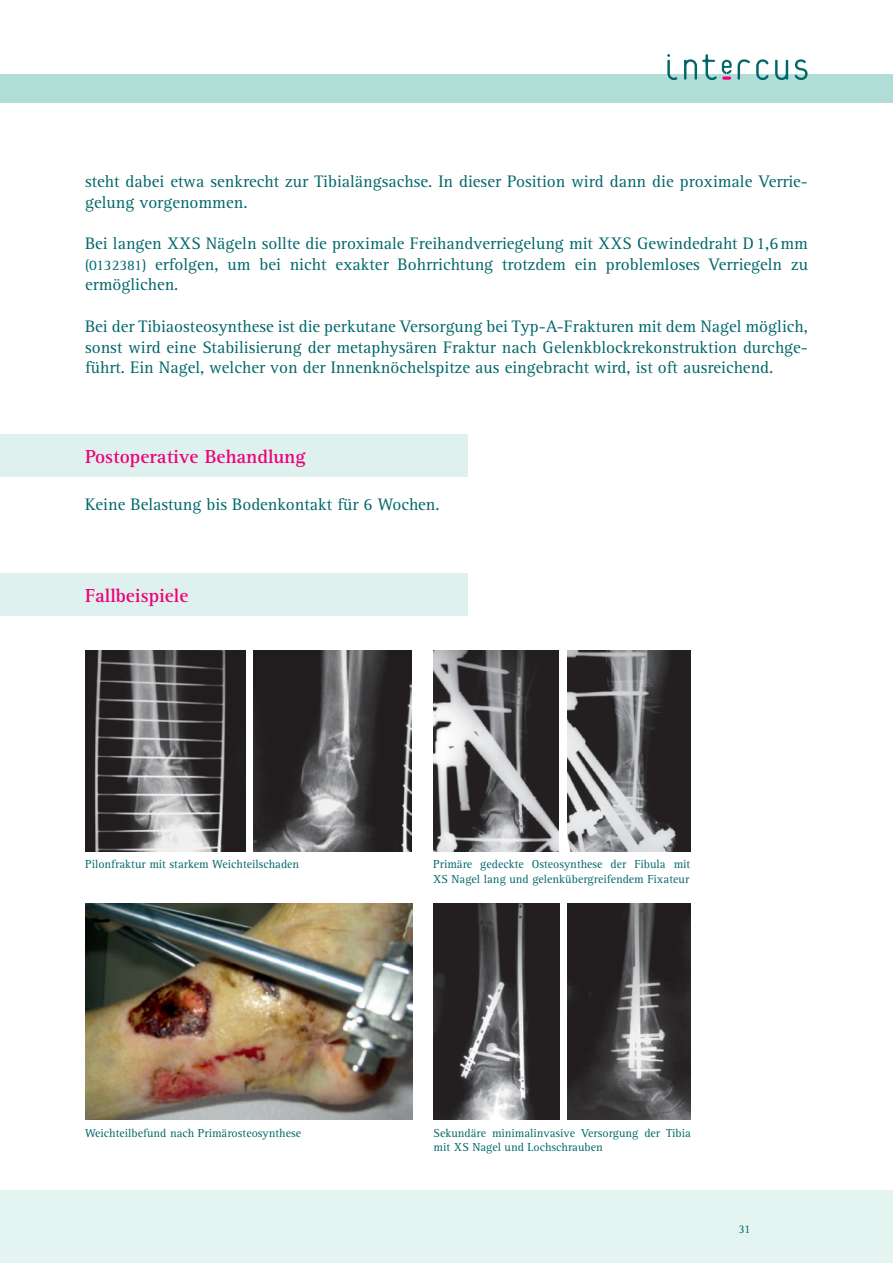
<style>
.page{position:relative;width:893px;height:1263px;background:#fff}
.page>*{position:absolute;margin:0;border:0;box-sizing:border-box;transform-origin:0 0}
.Teilüberschrift_DE_I{font:700 19.5px "Rotis Serif";color:#ed0277}
.Standard_DE{font:17.25px/20.7px "Rotis Serif";color:#006769;text-align:justify}
.Bilderuntertitel_8_B{font:12px/14.4px "Rotis Serif";color:#006769}
.Bilduntertitel_8{font:12px "Rotis Serif";color:#006769}
.s1{font-size:15px}
</style>
<div class="page">
<div style="left:0;top:1191px;width:893px;height:72px;background:#e4f4f1"></div>
<div style="left:0;top:74px;width:893px;height:28px;background:#b0ded6"></div>
<svg style="left:738px;top:59px;width:12px;height:21px"></svg>
<svg style="left:756px;top:59px;width:12px;height:21px"></svg>
<svg style="left:775px;top:60px;width:13px;height:20px"></svg>
<svg style="left:795px;top:59px;width:12px;height:21px"></svg>
<svg style="left:684px;top:54px;width:48px;height:26px"></svg>
<svg style="left:668px;top:54px;width:9px;height:26px"></svg>
<div style="left:0;top:434px;width:468px;height:42px;background:#dff1ee"></div>
<div style="left:0;top:574px;width:468px;height:42px;background:#dff1ee"></div>
<img style="left:85px;top:651px;width:160px;height:200px">
<img style="left:254px;top:651px;width:158px;height:200px">
<img style="left:433px;top:651px;width:126px;height:200px">
<img style="left:567px;top:651px;width:123px;height:200px">
<img style="left:85px;top:904px;width:327px;height:216px">
<img style="left:434px;top:904px;width:125px;height:216px">
<img style="left:568px;top:904px;width:123px;height:216px">
<p class="Standard_DE" style="left:85px;top:171px;width:724px">steht dabei etwa senkrecht zur Tibialängsachse. In dieser Position wird dann die proximale Verrie&shy;gelung vorgenommen.</p>
<p class="Standard_DE" style="left:85px;top:233px;width:724px">Bei langen XXS Nägeln sollte die proximale Freihandverriegelung mit XXS Gewindedraht D1,6mm <span class="s1">(0132381)</span> erfolgen, um bei nicht exakter Bohrrichtung trotzdem ein problemloses Verriegeln zu ermöglichen.</p>
<p class="Standard_DE" style="left:85px;top:316px;width:724px">Bei der Tibiaosteosynthese ist die perkutane Versorgung bei Typ-A-Frakturen mit dem Nagel möglich, sonst wird eine Stabilisierung der metaphysären Fraktur nach Gelenkblockrekonstruktion durchge&shy;führt. Ein Nagel, welcher von der Innenknöchelspitze aus eingebracht wird, ist oft ausreichend.</p>
<p class="Teilüberschrift_DE_I" style="left:85px;top:445px;width:222px">Postoperative Behandlung</p>
<p class="Standard_DE" style="left:85px;top:494px;width:356px">Keine Belastung bis Bodenkontakt für 6 Wochen.</p>
<p class="Teilüberschrift_DE_I" style="left:85px;top:584px;width:105px">Fallbeispiele</p>
<p class="Bilduntertitel_8" style="left:85px;top:857px;width:216px">Pilonfraktur mit starkem Weichteilschaden</p>
<p class="Bilderuntertitel_8_B" style="left:433px;top:857px;width:259px">Primäre gedeckte Osteosynthese der Fibula mit<br>XS Nagel lang und gelenkübergreifendem Fixateur</p>
<p class="Bilduntertitel_8" style="left:85px;top:1126px;width:217px">Weichteilbefund nach Primärosteosynthese</p>
<p class="Bilderuntertitel_8_B" style="left:434px;top:1126px;width:259px">Sekundäre minimalinvasive Versorgung der Tibia mit XS Nagel und Lochschrauben</p>
<p class="Bilderuntertitel_8_B" style="left:738px;top:1222px;width:13px">31</p>
</div>
